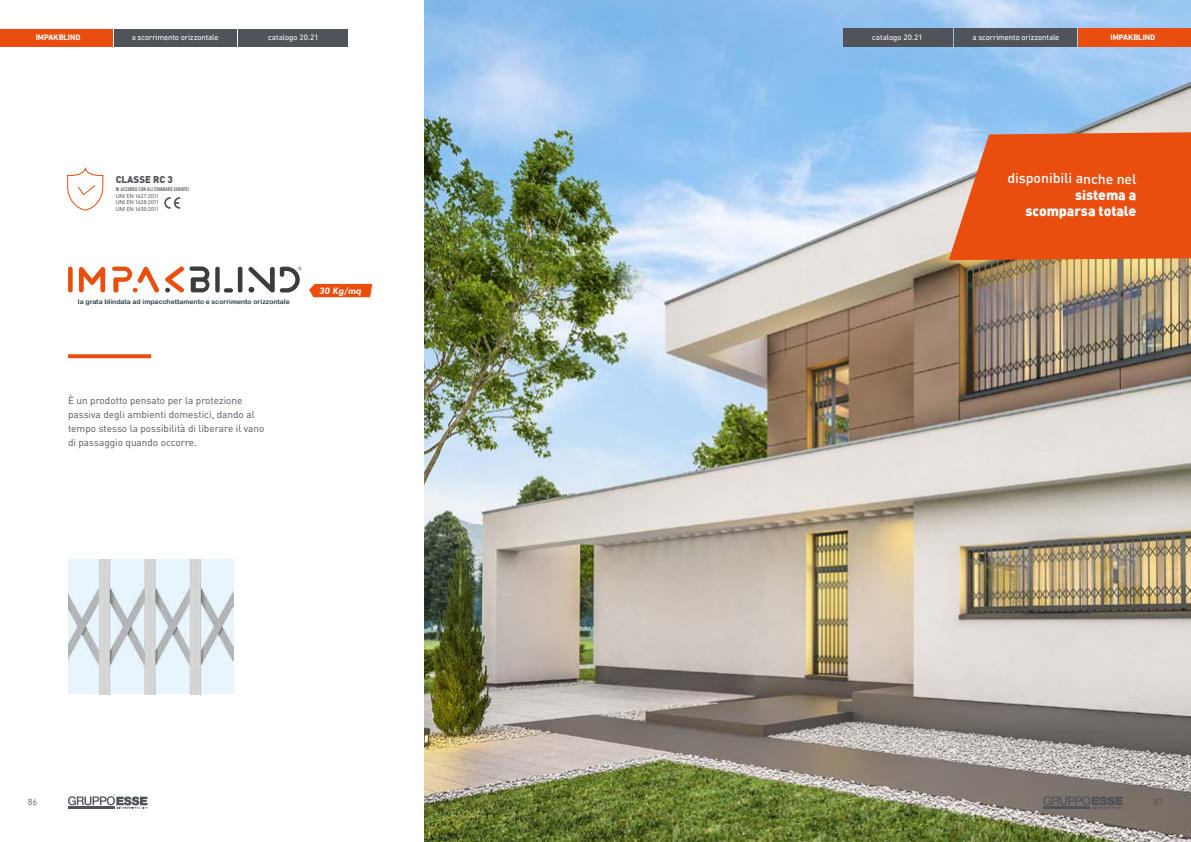
<style>
.page{position:relative;width:1191px;height:842px;background:#fff}
.page>*{position:absolute;margin:0;border:0;box-sizing:border-box;transform-origin:0 0}
.t1{font:900 14px/16.4px "DIN";color:#fff;text-align:right}
.t2{font:500 14px "DIN";color:#fff}
.t3{font:10px/14px "DIN Pro";color:#50535a}
.t4{font:900 9.8px "DIN Pro";color:#50535a}
.t5{font:italic 800 9px "Futura BT";color:#fff}
.t6{font:300 9px "DIN Next LT Arabic";color:#4a4a49}
.t7{font:8px "DIN Next LT Arabic";letter-spacing:-.01em;color:#fff}
.t8{font:700 8px "DIN Next LT Arabic";color:#fff}
.t9{font:6.6px "Arial Rounded MT Bold";color:#2a4044}
.t10{font:300 5.2px/6.8px "DIN Neuzeit Grotesk Std";letter-spacing:.04em;color:#50535a;text-align:justify}
.t11{font:5.2px "DIN Engschrift Std";letter-spacing:.04em;color:#50535a}
</style>
<div class="page">
<svg style="left:68px;top:267px;width:5px;height:25px"></svg>
<svg style="left:79px;top:267px;width:26px;height:25px"></svg>
<svg style="left:215px;top:267px;width:27px;height:25px"></svg>
<svg style="left:165px;top:266px;width:44px;height:26px"></svg>
<svg style="left:112px;top:267px;width:47px;height:25px"></svg>
<svg style="left:248px;top:266px;width:54px;height:26px"></svg>
<img style="left:68px;top:560px;width:165px;height:134px">
<svg style="left:67px;top:167px;width:37px;height:44px"></svg>
<svg style="left:164px;top:197px;width:16px;height:12px"></svg>
<svg style="left:68px;top:354px;width:83px;height:4px"></svg>
<img style="left:425px;top:0;width:766px;height:842px">
<svg style="left:309px;top:284px;width:63px;height:13px"></svg>
<svg style="left:948px;top:132px;width:243px;height:128px;background:#e55b24"></svg>
<div style="left:1078px;top:29px;width:113px;height:17px;background:#e94e0f"></div>
<div style="left:954px;top:29px;width:122px;height:17px;background:#50535a"></div>
<div style="left:843px;top:29px;width:109px;height:17px;background:#50535a"></div>
<div style="left:0;top:29px;width:113px;height:17px;background:#e94e0f"></div>
<div style="left:114px;top:29px;width:123px;height:17px;background:#50535a"></div>
<div style="left:239px;top:29px;width:109px;height:17px;background:#50535a"></div>
<svg style="left:68px;top:794px;width:79px;height:15px"></svg>
<svg style="left:1043px;top:794px;width:80px;height:15px"></svg>
<p class="t8" style="left:36px;top:33px;width:46px">IMPAKBLIND</p>
<p class="t7" style="left:132px;top:33px;width:88px">a scorrimento orizzontale</p>
<p class="t7" style="left:268px;top:33px;width:52px">catalogo 20.21</p>
<p class="t7" style="left:872px;top:32px;width:52px">catalogo 20.21</p>
<p class="t7" style="left:972px;top:32px;width:88px">a scorrimento orizzontale</p>
<p class="t8" style="left:1105px;top:33px;width:23px">IMPA</p>
<p class="t8" style="left:1140px;top:33px;width:22px">LIND</p>
<p class="t8" style="left:1110px;top:32px;width:46px">IMPAKBLIND</p>
<p class="t4" style="left:116px;top:171px;width:59px">CLASSE RC 3</p>
<p class="t11" style="left:116px;top:186px;width:75px">IN ACCORDO CON GLI STANDARD EUROPEI</p>
<p class="t10" style="left:116px;top:192px;width:44px">UNI EN 1627:2011<br>UNI EN 1628:2011<br>UNI EN 1630:2011</p>
<p class="t9" style="left:78px;top:298px;width:213px">la grata blindata ad impacchettamento e scorrimento orizzontale</p>
<p class="t5" style="left:319px;top:285px;width:43px">30 Kg/mq</p>
<p class="t3" style="left:68px;top:392px;width:198px">È un prodotto pensato per la protezione passiva degli ambienti domestici, dando al tempo stesso la possibilità di liberare il vano di passaggio quando occorre.</p>
<h1 class="t2" style="left:1007px;top:168px;width:131px;rotate:1deg">disponibili anche nel</h1>
<h1 class="t1" style="left:1026px;top:185px;width:112px;rotate:1deg">sistema a scomparsa totale</h1>
<p class="t6" style="left:28px;top:796px;width:11px">86</p>
<p class="t6" style="left:1153px;top:796px;width:11px">87</p>
</div>
